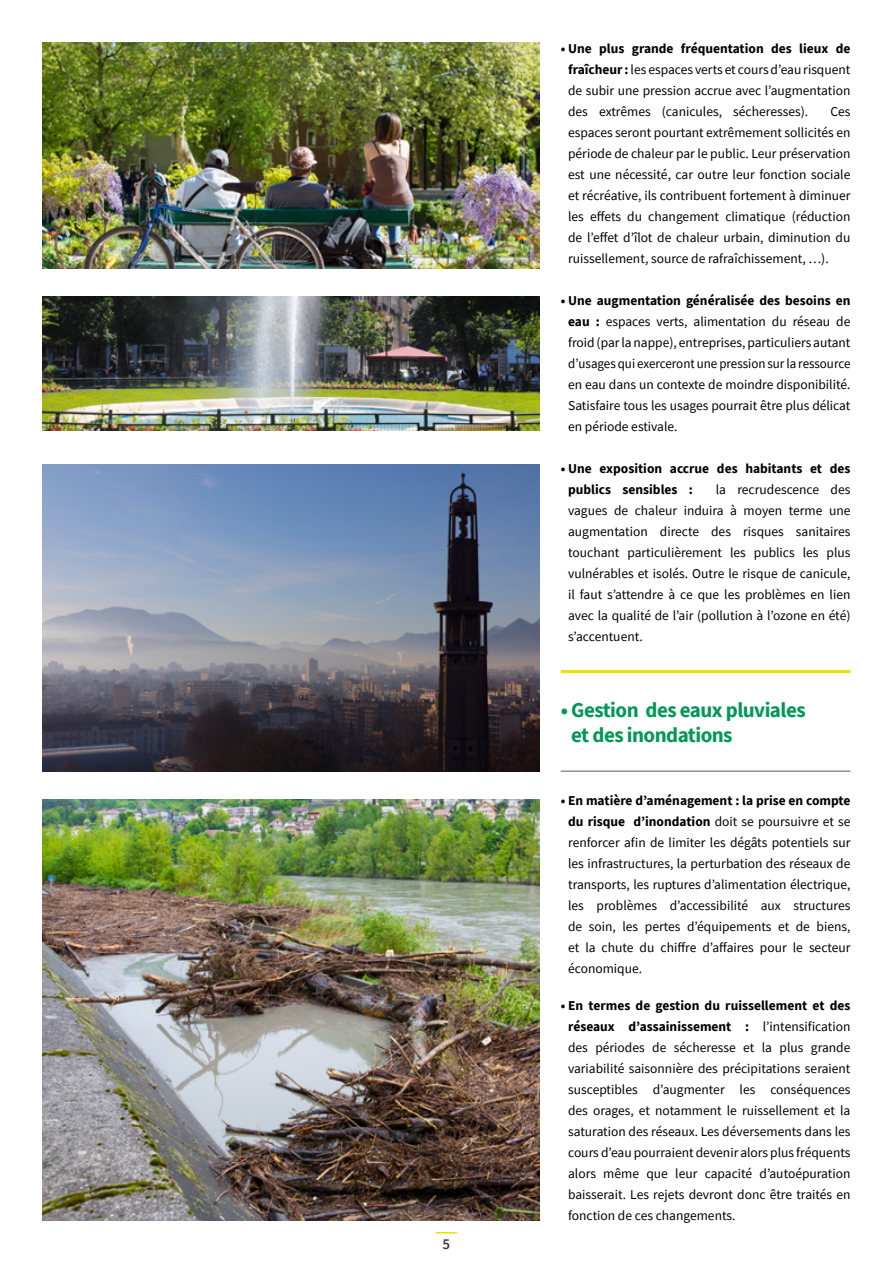
<style>
.page{position:relative;width:893px;height:1263px;background:#fff}
.page>*{position:absolute;margin:0;border:0;box-sizing:border-box;transform-origin:0 0}
.TITRE_3{font:700 21px/25.2px "Source Sans Pro";letter-spacing:-.025em;color:#009757}
.t1{font:600 15px "Source Sans Pro";color:#3c3c3b}
.TEXTE_1{font:13.5px/21px "Source Sans Pro";color:#000;text-align:justify}
.TEXTE_1-2{font:700 13.5px/21px "Source Sans Pro";color:#000}
.s1{font-weight:700}
</style>
<div class="page">
<svg style="left:436px;top:1232px;width:21px;height:1px"></svg>
<hr style="left:561px;top:670px;width:289px;height:3px;background:#e8e100">
<hr style="left:561px;top:771px;width:289px;height:1px;background:#5c5c5b">
<img style="left:43px;top:296px;width:496px;height:134px">
<img style="left:43px;top:43px;width:496px;height:226px">
<img style="left:43px;top:799px;width:496px;height:421px">
<img style="left:43px;top:464px;width:496px;height:307px">
<p class="t1" style="left:443px;top:1234px;width:9px">5</p>
<p class="TEXTE_1" style="left:568px;top:38px;width:284px;text-indent:-7px"><span class="s1">• Une plus grande fréquentation des lieux de fraîcheur :</span> les espaces verts et cours d’eau risquent de subir une pression accrue avec l’augmentation des extrêmes (canicules, sécheresses).</p>
<p class="TEXTE_1" style="left:568px;top:101px;width:284px;text-indent:262px">Ces espaces seront pourtant extrêmement sollicités en période de chaleur par le public. Leur préservation est une nécessité, car outre leur fonction sociale et récréative, ils contribuent fortement à diminuer les effets du changement climatique (réduction de l’effet d’îlot de chaleur urbain, diminution du ruissellement, source de rafraîchissement, …).</p>
<p class="TEXTE_1" style="left:568px;top:290px;width:284px;text-indent:-7px"><span class="s1">• Une augmentation généralisée des besoins en eau :</span> espaces verts, alimentation du réseau de froid (par la nappe), entreprises, particuliers autant d’usages qui exerceront une pression sur la ressource en eau dans un contexte de moindre disponibilité.<br>Satisfaire tous les usages pourrait être plus délicat en période estivale.</p>
<p class="TEXTE_1-2" style="left:568px;top:457px;width:284px;text-indent:-7px">• Une exposition accrue des habitants et des publics sensibles :</p>
<p class="TEXTE_1" style="left:568px;top:479px;width:284px;text-indent:148px">la recrudescence des vagues de chaleur induira à moyen terme une augmentation directe des risques sanitaires touchant particulièrement les publics les plus vulnérables et isolés. Outre le risque de canicule, il faut s’attendre à ce que les problèmes en lien avec la qualité de l’air (pollution à l’ozone en été) s’accentuent.</p>
<p class="TITRE_3" style="left:571px;top:697px;width:236px;text-indent:-10px">• Gestion des eaux pluviales et des inondations</p>
<p class="TEXTE_1" style="left:568px;top:790px;width:284px;text-indent:-7px"><span class="s1">• En matière d’aménagement : la prise en compte du risque d’inondation</span> doit se poursuivre et se renforcer afin de limiter les dégâts potentiels sur les infrastructures, la perturbation des réseaux de transports, les ruptures d’alimentation électrique, les problèmes d’accessibilité aux structures de soin, les pertes d’équipements et de biens, et la chute du chiffre d’affaires pour le secteur économique.</p>
<p class="TEXTE_1" style="left:568px;top:995px;width:284px;text-indent:-7px"><span class="s1">• En termes de gestion du ruissellement et des réseaux d’assainissement :</span> l’intensification des périodes de sécheresse et la plus grande variabilité saisonnière des précipitations seraient susceptibles d’augmenter les conséquences des orages, et notamment le ruissellement et la saturation des réseaux. Les déversements dans les cours d’eau pourraient devenir alors plus fréquents alors même que leur capacité d’autoépuration baisserait. Les rejets devront donc être traités en fonction de ces changements.</p>
</div>
